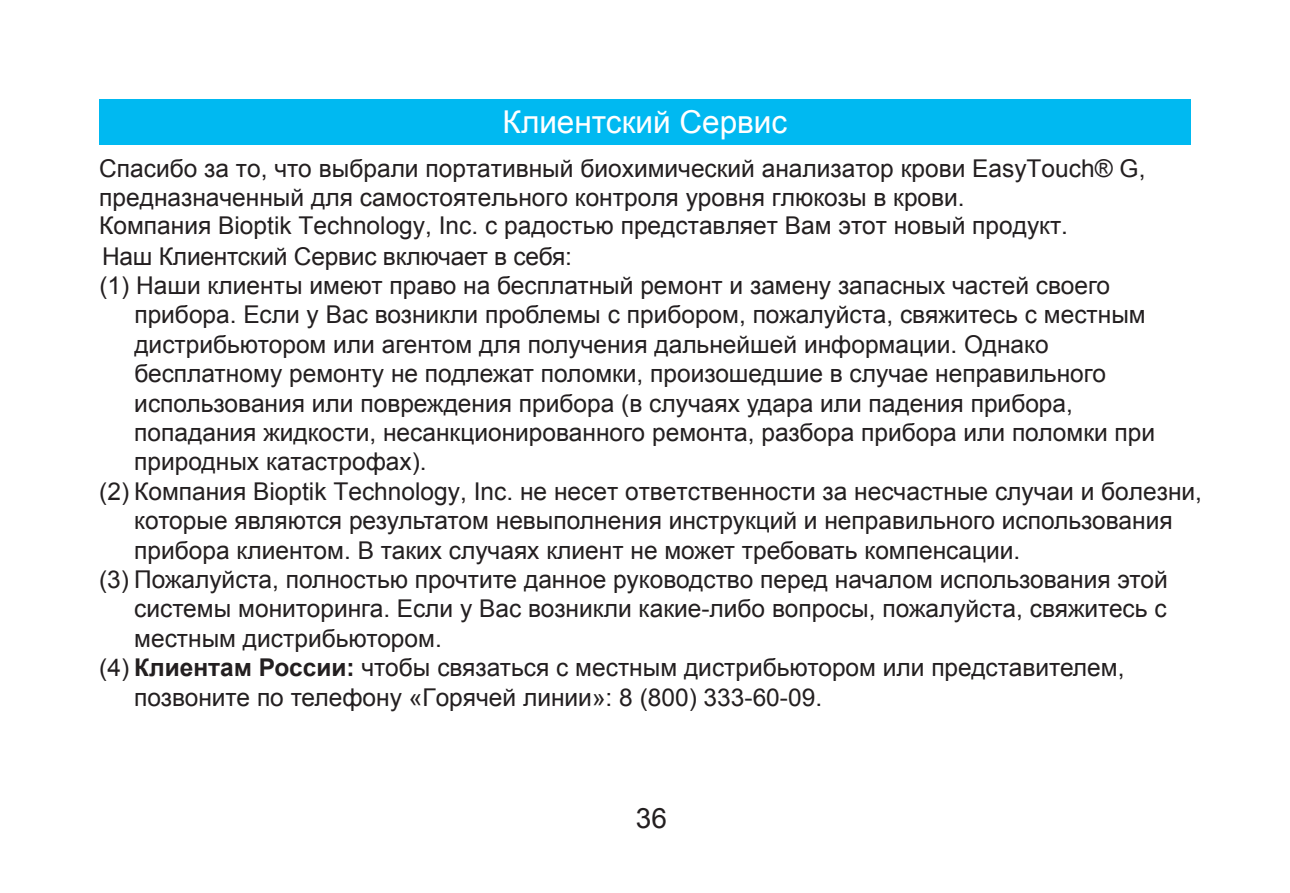
<style>
.page{position:relative;width:1290px;height:893px;background:#fff}
.page>*{position:absolute;margin:0;border:0;box-sizing:border-box;transform-origin:0 0}
.t1{font:31.5px "Arial";color:#fff}
.t2{font:28px "Arial";color:#231f20}
.t3{font:24.5px/28.7px "Arial";color:#231f20}
.s1{font-weight:700}
</style>
<div class="page">
<div style="left:99px;top:99px;width:1092px;height:46px;background:#00b9f1"></div>
<p class="t1" style="left:503px;top:102px;width:286px">Клиентский Сервис</p>
<p class="t3" style="left:99px;top:154px;width:1048px">Спасибо за то, что выбрали портативный биохимический анализатор крови EasyTouch® G, предназначенный для самостоятельного контроля уровня глюкозы в крови.<br>Компания Bioptik Technology, Inc. с радостью представляет Вам этот новый продукт.</p>
<p class="t3" style="left:102px;top:242px;width:471px">Наш Клиентский Сервис включает в себя:</p>
<p class="t3" style="left:99px;top:271px;width:1012px">(1) Наши клиенты имеют право на бесплатный ремонт и замену запасных частей своего</p>
<p class="t3" style="left:134px;top:301px;width:1013px">прибора. Если у Вас возникли проблемы с прибором, пожалуйста, свяжитесь с местным</p>
<p class="t3" style="left:134px;top:330px;width:916px">дистрибьютором или агентом для получения дальнейшей информации. Однако</p>
<p class="t3" style="left:134px;top:359px;width:973px">бесплатному ремонту не подлежат поломки, произошедшие в случае неправильного</p>
<p class="t3" style="left:134px;top:389px;width:940px">использования или повреждения прибора (в случаях удара или падения прибора,</p>
<p class="t3" style="left:134px;top:418px;width:1022px">попадания жидкости, несанкционированного ремонта, разбора прибора или поломки при</p>
<p class="t3" style="left:134px;top:448px;width:294px">природных катастрофах).</p>
<p class="t3" style="left:99px;top:477px;width:1104px">(2) Компания Bioptik Technology, Inc. не несет ответственности за несчастные случаи и болезни,</p>
<p class="t3" style="left:134px;top:506px;width:1040px">которые являются результатом невыполнения инструкций и неправильного использования</p>
<p class="t3" style="left:134px;top:536px;width:888px">прибора клиентом. В таких случаях клиент не может требовать компенсации.</p>
<p class="t3" style="left:99px;top:565px;width:1070px">(3) Пожалуйста, полностью прочтите данное руководство перед началом использования этой</p>
<p class="t3" style="left:134px;top:595px;width:1034px">системы мониторинга. Если у Вас возникли какие-либо вопросы, пожалуйста, свяжитесь с</p>
<p class="t3" style="left:134px;top:624px;width:309px">местным дистрибьютором.</p>
<p class="t3" style="left:99px;top:653px;width:1027px">(4) <span class="s1">Клиентам России:</span> чтобы связаться с местным дистрибьютором или представителем,</p>
<p class="t3" style="left:134px;top:683px;width:689px">позвоните по телефону «Горячей линии»: 8 (800) 333-60-09.</p>
<p class="t2" style="left:636px;top:800px;width:33px">36</p>
</div>
